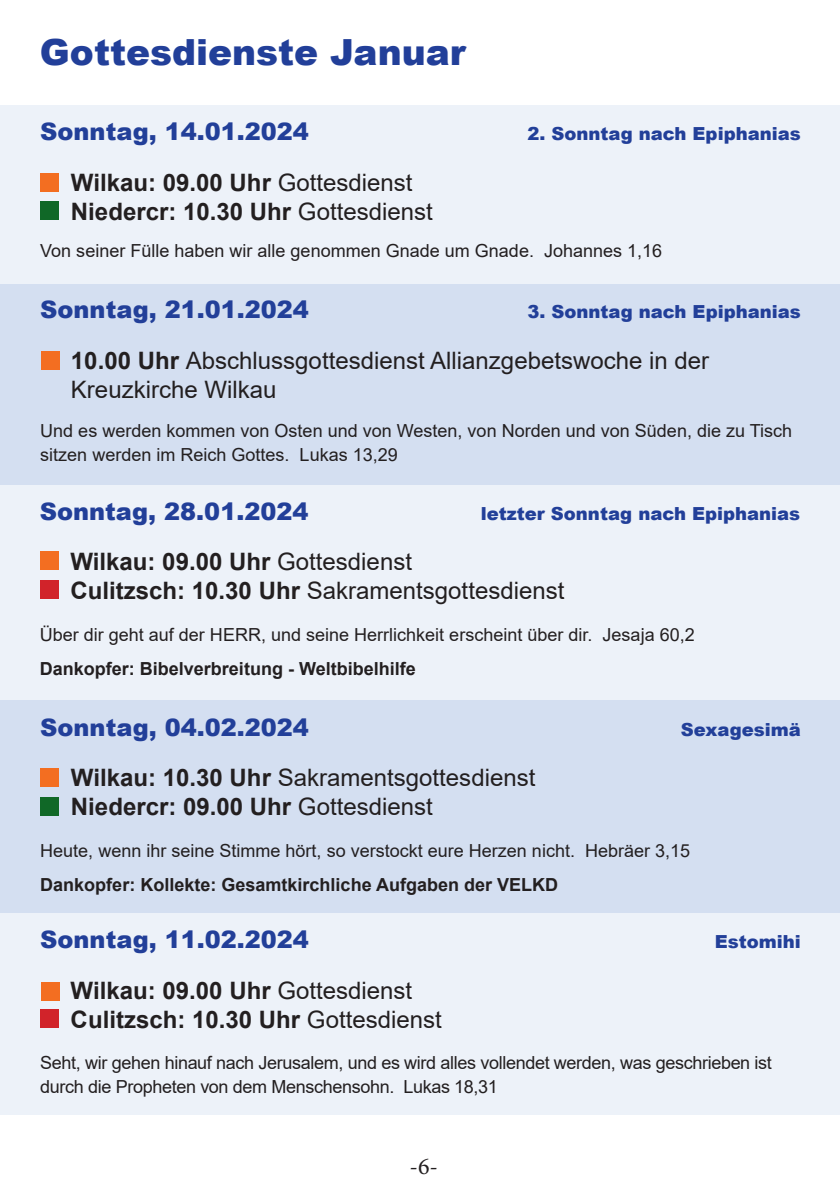
<style>
.page{position:relative;width:840px;height:1191px;background:#fff}
.page>*{position:absolute;margin:0;border:0;box-sizing:border-box;transform-origin:0 0}
.t1{font:900 36px "Arial";color:#223f99}
.t2{font:24px/28.8px "Arial";color:#231f20}
.t3{font:700 24px/28.8px "Arial";color:#231f20}
.t4{font:900 24px "Arial";color:#223f99}
.t5{font:24px "Minion Pro";color:#231f20}
.t6{font:18px/24px "Arial";color:#231f20}
.t7{font:18px/24px "Arial";letter-spacing:-.02em;color:#231f20}
.t8{font:900 18px "Arial";color:#223f99}
.t9{font:700 18px "Arial";color:#231f20}
.s1{font-weight:400}
.s2{font-weight:700}
</style>
<div class="page">
<div style="left:0;top:283px;width:839px;height:202px;background:#d4dff1"></div>
<div style="left:41px;top:351px;width:18px;height:19px;background:#f36e21"></div>
<div style="left:0;top:485px;width:839px;height:216px;background:#edf2f9"></div>
<div style="left:40px;top:551px;width:19px;height:19px;background:#f36e21"></div>
<div style="left:0;top:105px;width:839px;height:178px;background:#edf2f9"></div>
<div style="left:40px;top:173px;width:18px;height:18px;background:#f36e21"></div>
<div style="left:40px;top:201px;width:18px;height:19px;background:#106827"></div>
<div style="left:40px;top:580px;width:19px;height:18px;background:#d1232a"></div>
<div style="left:0;top:913px;width:839px;height:201px;background:#edf2f9"></div>
<div style="left:41px;top:982px;width:18px;height:19px;background:#f36e21"></div>
<div style="left:0;top:700px;width:839px;height:213px;background:#d4dff1"></div>
<div style="left:40px;top:768px;width:18px;height:19px;background:#f36e21"></div>
<div style="left:40px;top:796px;width:18px;height:19px;background:#106827"></div>
<div style="left:40px;top:1009px;width:19px;height:19px;background:#d1232a"></div>
<h1 class="t1" style="left:40px;top:26px;width:427px">Gottesdienste Januar</h1>
<h2 class="t4" style="left:40px;top:114px;width:270px">Sonntag, 14.01.2024</h2>
<p class="t8" style="left:527px;top:121px;width:275px">2. Sonntag nach Epiphanias</p>
<h2 class="t3" style="left:71px;top:168px;width:363px">Wilkau: 09.00 Uhr <span class="s1">Gottesdienst<br></span>Niedercr: 10.30 Uhr <span class="s1">Gottesdienst</span></h2>
<p class="t6" style="left:40px;top:239px;width:623px">Von seiner Fülle haben wir alle genommen Gnade um Gnade. Johannes 1,16</p>
<h2 class="t4" style="left:40px;top:292px;width:270px">Sonntag, 21.01.2024</h2>
<p class="t8" style="left:527px;top:299px;width:275px">3. Sonntag nach Epiphanias</p>
<h2 class="t2" style="left:71px;top:346px;width:639px"><span class="s2">10.00 Uhr</span> Abschlussgottesdienst Allianzgebetswoche in der<br>Kreuzkirche Wilkau</h2>
<p class="t6" style="left:40px;top:419px;width:753px">Und es werden kommen von Osten und von Westen, von Norden und von Süden, die zu Tisch sitzen werden im Reich Gottes. Lukas 13,29</p>
<h2 class="t4" style="left:40px;top:494px;width:270px">Sonntag, 28.01.2024</h2>
<p class="t8" style="left:480px;top:500px;width:321px">letzter Sonntag nach Epiphanias</p>
<h2 class="t2" style="left:70px;top:547px;width:495px"><span class="s2">Wilkau: 09.00 Uhr</span> Gottesdienst<br><span class="s2">Culitzsch: 10.30 Uhr</span> Sakramentsgottesdienst</h2>
<p class="t6" style="left:40px;top:622px;width:656px">Über dir geht auf der HERR, und seine Herrlichkeit erscheint über dir. Jesaja 60,2</p>
<p class="t9" style="left:40px;top:656px;width:377px">Dankopfer: Bibelverbreitung - Weltbibelhilfe</p>
<h2 class="t4" style="left:40px;top:709px;width:270px">Sonntag, 04.02.2024</h2>
<p class="t8" style="left:680px;top:716px;width:121px">Sexagesimä</p>
<h2 class="t2" style="left:71px;top:763px;width:465px"><span class="s2">Wilkau: 10.30 Uhr</span> Sakramentsgottesdienst<br><span class="s2">Niedercr: 09.00 Uhr</span> Gottesdienst</h2>
<p class="t6" style="left:40px;top:838px;width:651px">Heute, wenn ihr seine Stimme hört, so verstockt eure Herzen nicht. Hebräer 3,15</p>
<p class="t9" style="left:40px;top:872px;width:519px">Dankopfer: Kollekte: Gesamtkirchliche Aufgaben der VELKD</p>
<h2 class="t4" style="left:40px;top:921px;width:270px">Sonntag, 11.02.2024</h2>
<p class="t8" style="left:714px;top:928px;width:87px">Estomihi</p>
<h2 class="t3" style="left:71px;top:976px;width:372px">Wilkau: 09.00 Uhr <span class="s1">Gottesdienst<br></span>Culitzsch: 10.30 Uhr <span class="s1">Gottesdienst</span></h2>
<p class="t7" style="left:40px;top:1050px;width:732px">Seht, wir gehen hinauf nach Jerusalem, und es wird alles vollendet werden, was geschrieben ist durch die Propheten von dem Menschensohn. Lukas 18,31</p>
<h2 class="t5" style="left:409px;top:1150px;width:30px">-6-</h2>
</div>
